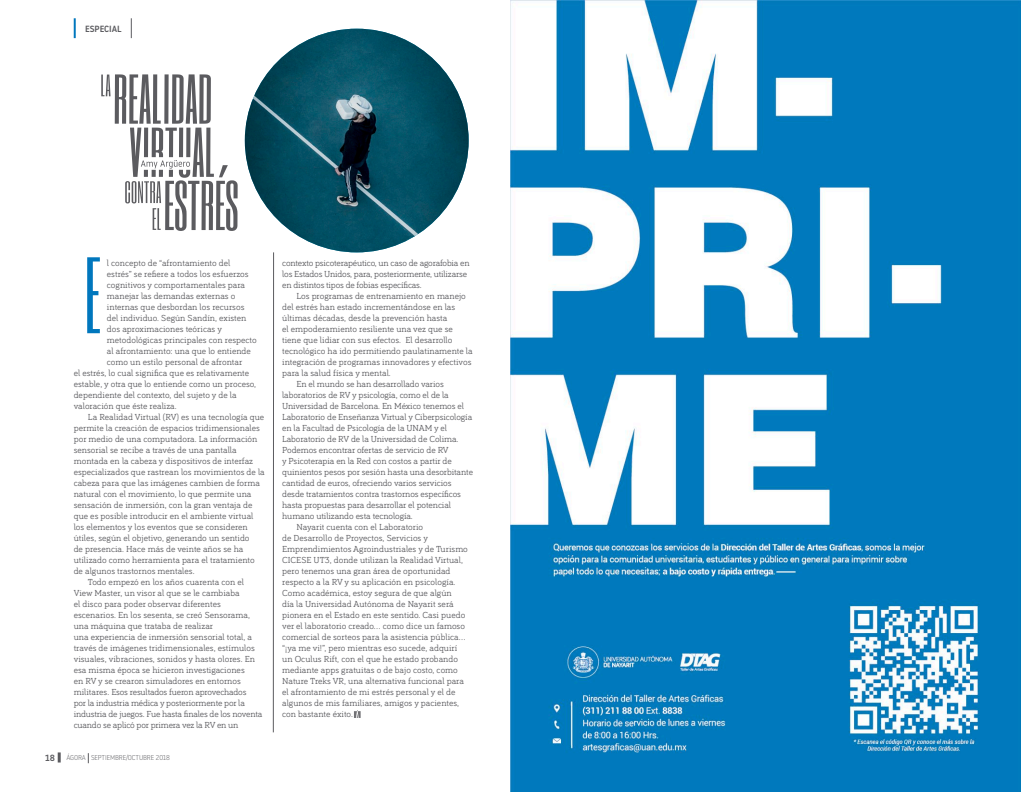
<style>
.page{position:relative;width:1021px;height:792px;background:#fff}
.page>*{position:absolute;margin:0;border:0;box-sizing:border-box;transform-origin:0 0}
.t1{font:90px "Six Caps";color:#0077bd}
.t2{font:9px "Bariol Serif";color:#5b5b5f}
.t3{font:9px/11px "Bariol Serif";letter-spacing:-.02em;color:#5b5b5f}
.t4{font:500 9px "Noway";letter-spacing:-.01em;color:#5b5b5f}
.t5{font:300 7px "Noway";letter-spacing:-.02em;color:#5b5b5f}
</style>
<div class="page">
<svg style="left:58px;top:752px;width:3px;height:11px"></svg>
<svg style="left:101px;top:74px;width:137px;height:157px"></svg>
<img style="left:245px;top:29px;width:223px;height:223px;border-radius:112px">
<svg style="left:354px;top:710px;width:6px;height:8px"></svg>
<hr style="left:273px;top:252px;width:1px;height:480px;background:#5b5b5f">
<hr style="left:74px;top:18px;width:2px;height:20px;background:#0077bd">
<svg style="left:131px;top:18px;width:1px;height:20px"></svg>
<img style="left:510px;top:0;width:510px;height:792px">
<p class="t4" style="left:85px;top:23px;width:38px">ESPECIAL</p>
<h1 class="t1" style="left:84px;top:233px;width:18px">E</h1>
<p class="t2" style="left:107px;top:256px;width:125px">l concepto de “afrontamiento del</p>
<p class="t2" style="left:107px;top:267px;width:143px">estrés” se refiere a todos los esfuerzos</p>
<p class="t2" style="left:107px;top:278px;width:140px">cognitivos y comportamentales para</p>
<p class="t2" style="left:107px;top:289px;width:130px">manejar las demandas externas o</p>
<p class="t2" style="left:107px;top:300px;width:139px">internas que desbordan los recursos</p>
<p class="t2" style="left:107px;top:311px;width:141px">del individuo. Según Sandín, existen</p>
<p class="t2" style="left:107px;top:322px;width:116px">dos aproximaciones teóricas y</p>
<p class="t2" style="left:107px;top:333px;width:151px">metodológicas principales con respecto</p>
<p class="t2" style="left:107px;top:344px;width:145px">al afrontamiento: una que lo entiende</p>
<p class="t2" style="left:107px;top:355px;width:137px">como un estilo personal de afrontar</p>
<p class="t2" style="left:74px;top:366px;width:177px">el estrés, lo cual significa que es relativamente</p>
<p class="t2" style="left:74px;top:377px;width:184px">estable, y otra que lo entiende como un proceso,</p>
<p class="t2" style="left:74px;top:388px;width:164px">dependiente del contexto, del sujeto y de la</p>
<p class="t2" style="left:74px;top:399px;width:104px">valoración que éste realiza.</p>
<p class="t2" style="left:88px;top:410px;width:178px">La Realidad Virtual (RV) es una tecnología que</p>
<p class="t2" style="left:74px;top:421px;width:188px">permite la creación de espacios tridimensionales</p>
<p class="t2" style="left:74px;top:432px;width:185px">por medio de una computadora. La información</p>
<p class="t2" style="left:74px;top:443px;width:164px">sensorial se recibe a través de una pantalla</p>
<p class="t2" style="left:74px;top:454px;width:181px">montada en la cabeza y dispositivos de interfaz</p>
<p class="t2" style="left:74px;top:465px;width:192px">especializados que rastrean los movimientos de la</p>
<p class="t2" style="left:74px;top:476px;width:188px">cabeza para que las imágenes cambien de forma</p>
<p class="t2" style="left:74px;top:487px;width:179px">natural con el movimiento, lo que permite una</p>
<p class="t2" style="left:74px;top:498px;width:180px">sensación de inmersión, con la gran ventaja de</p>
<p class="t2" style="left:74px;top:509px;width:181px">que es posible introducir en el ambiente virtual</p>
<p class="t2" style="left:74px;top:520px;width:175px">los elementos y los eventos que se consideren</p>
<p class="t2" style="left:74px;top:531px;width:177px">útiles, según el objetivo, generando un sentido</p>
<p class="t2" style="left:74px;top:542px;width:171px">de presencia. Hace más de veinte años se ha</p>
<p class="t2" style="left:74px;top:553px;width:182px">utilizado como herramienta para el tratamiento</p>
<p class="t2" style="left:74px;top:564px;width:122px">de algunos trastornos mentales.</p>
<p class="t2" style="left:88px;top:575px;width:158px">Todo empezó en los años cuarenta con el</p>
<p class="t2" style="left:74px;top:586px;width:167px">View Master, un visor al que se le cambiaba</p>
<p class="t2" style="left:74px;top:597px;width:149px">el disco para poder observar diferentes</p>
<p class="t2" style="left:74px;top:608px;width:178px">escenarios. En los sesenta, se creó Sensorama,</p>
<p class="t2" style="left:74px;top:619px;width:141px">una máquina que trataba de realizar</p>
<p class="t2" style="left:74px;top:630px;width:180px">una experiencia de inmersión sensorial total, a</p>
<p class="t2" style="left:74px;top:641px;width:183px">través de imágenes tridimensionales, estímulos</p>
<p class="t2" style="left:74px;top:652px;width:183px">visuales, vibraciones, sonidos y hasta olores. En</p>
<p class="t2" style="left:74px;top:663px;width:172px">esa misma época se hicieron investigaciones</p>
<p class="t2" style="left:74px;top:674px;width:169px">en RV y se crearon simuladores en entornos</p>
<p class="t3" style="left:74px;top:686px;width:174px">militares. Esos resultados fueron aprovechados</p>
<p class="t3" style="left:74px;top:697px;width:173px">por la industria médica y posteriormente por la</p>
<p class="t3" style="left:74px;top:708px;width:190px">industria de juegos. Fue hasta finales de los noventa</p>
<p class="t3" style="left:74px;top:719px;width:166px">cuando se aplicó por primera vez la RV en un</p>
<p class="t4" style="left:45px;top:751px;width:11px">18</p>
<p class="t5" style="left:66px;top:753px;width:105px">ÁGORA SEPTIEMBRE/OCTUBRE 2018</p>
<p class="t3" style="left:282px;top:257px;width:189px">contexto psicoterapéutico, un caso de agorafobia en los Estados Unidos, para, posteriormente, utilizarse en distintos tipos de fobias específicas.</p>
<p class="t2" style="left:296px;top:289px;width:171px">Los programas de entrenamiento en manejo</p>
<p class="t2" style="left:282px;top:300px;width:175px">del estrés han estado incrementándose en las</p>
<p class="t2" style="left:282px;top:311px;width:167px">últimas décadas, desde la prevención hasta</p>
<p class="t2" style="left:282px;top:322px;width:172px">el empoderamiento resiliente una vez que se</p>
<p class="t2" style="left:282px;top:333px;width:172px">tiene que lidiar con sus efectos. El desarrollo</p>
<p class="t2" style="left:282px;top:344px;width:192px">tecnológico ha ido permitiendo paulatinamente la</p>
<p class="t2" style="left:282px;top:355px;width:191px">integración de programas innovadores y efectivos</p>
<p class="t2" style="left:282px;top:366px;width:110px">para la salud física y mental.</p>
<p class="t2" style="left:296px;top:377px;width:149px">En el mundo se han desarrollado varios</p>
<p class="t2" style="left:282px;top:388px;width:168px">laboratorios de RV y psicología, como el de la</p>
<p class="t2" style="left:282px;top:399px;width:183px">Universidad de Barcelona. En México tenemos el</p>
<p class="t2" style="left:282px;top:410px;width:191px">Laboratorio de Enseñanza Virtual y Ciberpsicología</p>
<p class="t2" style="left:282px;top:421px;width:166px">en la Facultad de Psicología de la UNAM y el</p>
<p class="t2" style="left:282px;top:432px;width:178px">Laboratorio de RV de la Universidad de Colima.</p>
<p class="t2" style="left:282px;top:443px;width:168px">Podemos encontrar ofertas de servicio de RV</p>
<p class="t2" style="left:282px;top:454px;width:171px">y Psicoterapia en la Red con costos a partir de</p>
<p class="t2" style="left:282px;top:465px;width:192px">quinientos pesos por sesión hasta una desorbitante</p>
<p class="t2" style="left:282px;top:476px;width:171px">cantidad de euros, ofreciendo varios servicios</p>
<p class="t2" style="left:282px;top:487px;width:180px">desde tratamientos contra trastornos específicos</p>
<p class="t2" style="left:282px;top:498px;width:170px">hasta propuestas para desarrollar el potencial</p>
<p class="t2" style="left:282px;top:509px;width:132px">humano utilizando esta tecnología.</p>
<p class="t2" style="left:296px;top:520px;width:128px">Nayarit cuenta con el Laboratorio</p>
<p class="t2" style="left:282px;top:531px;width:147px">de Desarrollo de Proyectos, Servicios y</p>
<p class="t2" style="left:282px;top:542px;width:187px">Emprendimientos Agroindustriales y de Turismo</p>
<p class="t2" style="left:282px;top:553px;width:182px">CICESE UT3, donde utilizan la Realidad Virtual,</p>
<p class="t2" style="left:282px;top:564px;width:170px">pero tenemos una gran área de oportunidad</p>
<p class="t2" style="left:282px;top:575px;width:175px">respecto a la RV y su aplicación en psicología.</p>
<p class="t2" style="left:282px;top:586px;width:171px">Como académica, estoy segura de que algún</p>
<p class="t2" style="left:282px;top:597px;width:173px">día la Universidad Autónoma de Nayarit será</p>
<p class="t2" style="left:282px;top:608px;width:185px">pionera en el Estado en este sentido. Casi puedo</p>
<p class="t2" style="left:282px;top:619px;width:184px">ver el laboratorio creado… como dice un famoso</p>
<p class="t2" style="left:282px;top:630px;width:185px">comercial de sorteos para la asistencia pública…</p>
<p class="t2" style="left:282px;top:641px;width:177px">“¡ya me vi!”, pero mientras eso sucede, adquirí</p>
<p class="t2" style="left:282px;top:652px;width:177px">un Oculus Rift, con el que he estado probando</p>
<p class="t2" style="left:282px;top:663px;width:177px">mediante apps gratuitas o de bajo costo, como</p>
<p class="t2" style="left:282px;top:674px;width:183px">Nature Treks VR, una alternativa funcional para</p>
<p class="t2" style="left:282px;top:685px;width:175px">el afrontamiento de mi estrés personal y el de</p>
<p class="t2" style="left:282px;top:696px;width:178px">algunos de mis familiares, amigos y pacientes,</p>
<p class="t2" style="left:282px;top:707px;width:72px">con bastante éxito.</p>
</div>
